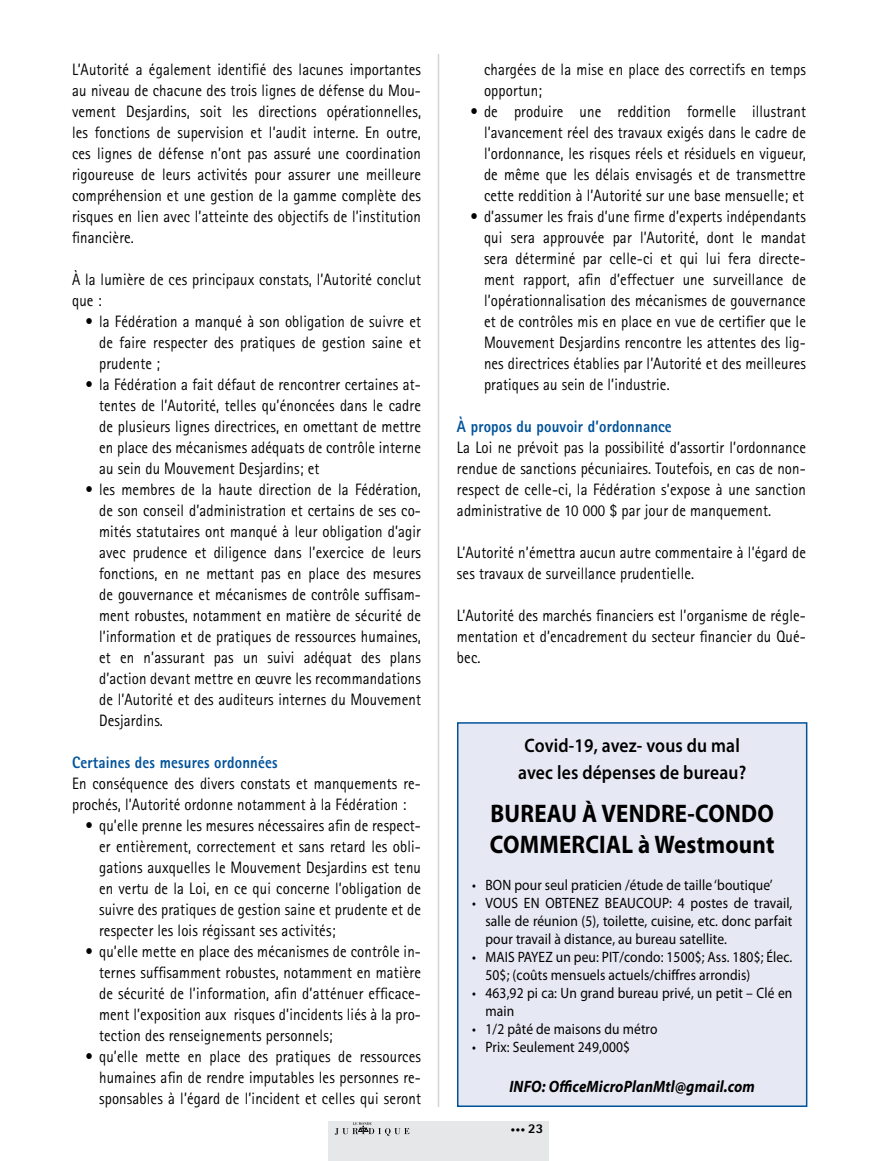
<style>
.page{position:relative;width:878px;height:1161px;background:#fff}
.page>*{position:absolute;margin:0;border:0;box-sizing:border-box;transform-origin:0 0}
.t1{font:700 25.5px/30.6px "Myriad Pro";letter-spacing:.01em;color:#000;scale:.9 1}
.t2{font:600 19.5px/27px "Myriad Pro";letter-spacing:.01em;color:#000;text-align:center;scale:.9 1}
.t3{font:16.5px/21px "Rotis Sans Serif";letter-spacing:.01em;color:#000;text-align:justify;scale:.9 1}
.t4{font:800 16.5px "Rotis Sans Serif";letter-spacing:.01em;color:#00539b;scale:.9 1}
.t5{font:italic 700 16.5px "Myriad Pro";letter-spacing:.01em;color:#000;scale:.9 1}
.t6{font:15px/18px "Myriad Pro";letter-spacing:.01em;color:#000;scale:.9 1}
.t7{font:800 9px "Rotis Sans Serif";color:#000}
.s1{font-size:13.5px}
</style>
<div class="page">
<div style="left:328px;top:1121px;width:221px;height:40px;background:#e6e7e8"></div>
<svg style="left:335px;top:1122px;width:74px;height:14px"></svg>
<hr style="left:438px;top:54px;width:1px;height:1053px;background:#d1d3d4">
<div style="left:457px;top:723px;width:349px;height:383px;background:#e6e8f3"></div>
<div style="left:457px;top:722px;width:350px;height:385px;border:2px solid #00539b"></div>
<p class="t3" style="left:72px;top:59px;width:389px">L’Autorité a également identifié des lacunes importantes au niveau de chacune des trois lignes de défense du Mou&shy;vement Desjardins, soit les directions opérationnelles, les fonctions de supervision et l’audit interne. En outre, ces lignes de défense n’ont pas assuré une coordination rigoureuse de leurs activités pour assurer une meilleure compréhension et une gestion de la gamme complète des risques en lien avec l’atteinte des objectifs de l’institution financière.</p>
<p class="t3" style="left:72px;top:269px;width:389px">À la lumière de ces principaux constats, l’Autorité conclut que :</p>
<p class="t3" style="left:99px;top:311px;width:359px;text-indent:-13px">• la Fédération a manqué à son obligation de suivre et de faire respecter des pratiques de gestion saine et prudente ;</p>
<p class="t3" style="left:99px;top:374px;width:359px;text-indent:-14px">• la Fédération a fait défaut de rencontrer certaines at&shy;tentes de l’Autorité, telles qu’énoncées dans le cadre de plusieurs lignes directrices, en omettant de mettre en place des mécanismes adéquats de contrôle interne au sein du Mouvement Desjardins; et</p>
<p class="t3" style="left:99px;top:479px;width:359px;text-indent:-13px">• les membres de la haute direction de la Fédération, de son conseil d’administration et certains de ses co&shy;mités statutaires ont manqué à leur obligation d’agir avec prudence et diligence dans l’exercice de leurs fonctions, en ne mettant pas en place des mesures de gouvernance et mécanismes de contrôle suffisam&shy;ment robustes, notamment en matière de sécurité de l’information et de pratiques de ressources humaines, et en n’assurant pas un suivi adéquat des plans d’action devant mettre en œuvre les recommandations de l’Autorité et des auditeurs internes du Mouvement Desjardins.</p>
<p class="t4" style="left:72px;top:752px;width:230px">Certaines des mesures ordonnées</p>
<p class="t3" style="left:72px;top:773px;width:389px">En conséquence des divers constats et manquements re&shy;prochés, l’Autorité ordonne notamment à la Fédération :</p>
<p class="t3" style="left:99px;top:815px;width:359px;text-indent:-14px">• qu’elle prenne les mesures nécessaires afin de respect&shy;er entièrement, correctement et sans retard les obli&shy;gations auxquelles le Mouvement Desjardins est tenu en vertu de la Loi, en ce qui concerne l’obligation de suivre des pratiques de gestion saine et prudente et de respecter les lois régissant ses activités;</p>
<p class="t3" style="left:99px;top:941px;width:359px;text-indent:-13px">• qu’elle mette en place des mécanismes de contrôle in&shy;ternes suffisamment robustes, notamment en matière de sécurité de l’information, afin d’atténuer efficace&shy;ment l’exposition aux risques d’incidents liés à la pro&shy;tection des renseignements personnels;</p>
<p class="t3" style="left:99px;top:1046px;width:359px;text-indent:-13px">• qu’elle mette en place des pratiques de ressources humaines afin de rendre imputables les personnes re&shy;sponsables à l’égard de l’incident et celles qui seront</p>
<p class="t3" style="left:484px;top:59px;width:359px">chargées de la mise en place des correctifs en temps opportun;</p>
<p class="t3" style="left:484px;top:101px;width:359px;text-indent:-13px">• de produire une reddition formelle illustrant l’avancement réel des travaux exigés dans le cadre de l’ordonnance, les risques réels et résiduels en vigueur, de même que les délais envisagés et de transmettre cette reddition à l’Autorité sur une base mensuelle; et</p>
<p class="t3" style="left:484px;top:206px;width:359px;text-indent:-13px">• d’assumer les frais d’une firme d’experts indépendants qui sera approuvée par l’Autorité, dont le mandat sera déterminé par celle-ci et qui lui fera directe&shy;ment rapport, afin d’effectuer une surveillance de l’opérationnalisation des mécanismes de gouvernance et de contrôles mis en place en vue de certifier que le Mouvement Desjardins rencontre les attentes des lig&shy;nes directrices établies par l’Autorité et des meilleures pratiques au sein de l’industrie.</p>
<p class="t4" style="left:457px;top:416px;width:240px">À propos du pouvoir d’ordonnance</p>
<p class="t3" style="left:457px;top:437px;width:389px">La Loi ne prévoit pas la possibilité d’assortir l’ordonnance rendue de sanctions pécuniaires. Toutefois, en cas de non&shy;respect de celle-ci, la Fédération s’expose à une sanction administrative de 10 000 $ par jour de manquement.</p>
<p class="t3" style="left:457px;top:542px;width:389px">L’Autorité n’émettra aucun autre commentaire à l’égard de ses travaux de surveillance prudentielle.</p>
<p class="t3" style="left:457px;top:605px;width:389px">L’Autorité des marchés financiers est l’organisme de régle&shy;mentation et d’encadrement du secteur financier du Qué&shy;bec.</p>
<p class="t2" style="left:518px;top:732px;width:255px">Covid-19, avez- vous du mal avec les dépenses de bureau?</p>
<h1 class="t1" style="left:490px;top:797px;width:317px">BUREAU À VENDRE-CONDO<br>COMMERCIAL à Westmount</h1>
<p class="t6" style="left:472px;top:877px;width:335px">• BON pour seul praticien /étude de taille ‘boutique’</p>
<p class="t6" style="left:485px;top:895px;width:342px;text-align:justify;text-indent:-14px">• VOUS EN OBTENEZ BEAUCOUP: 4 postes de travail, salle de réunion (5), toilette, cuisine, etc. donc parfait pour travail à distance, au bureau satellite.</p>
<p class="t6" style="left:485px;top:949px;width:342px;text-indent:-14px">• MAIS PAYEZ un peu: PIT/condo: 1500$; Ass. 180$; Élec.<br>50$; (coûts mensuels actuels/chiffres arrondis)</p>
<p class="t6" style="left:485px;top:985px;width:342px;text-indent:-14px">• 463,92 pi ca: Un grand bureau privé, un petit – Clé en main</p>
<p class="t6" style="left:472px;top:1021px;width:207px">• 1/2 pâté de maisons du métro</p>
<p class="t6" style="left:472px;top:1039px;width:177px">• Prix: Seulement 249,000$</p>
<p class="t5" style="left:509px;top:1077px;width:274px">INFO: OfficeMicroPlanMtl@gmail.com</p>
<p class="t7" style="left:510px;top:1124px;width:34px">••• <span class="s1">23</span></p>
</div>
